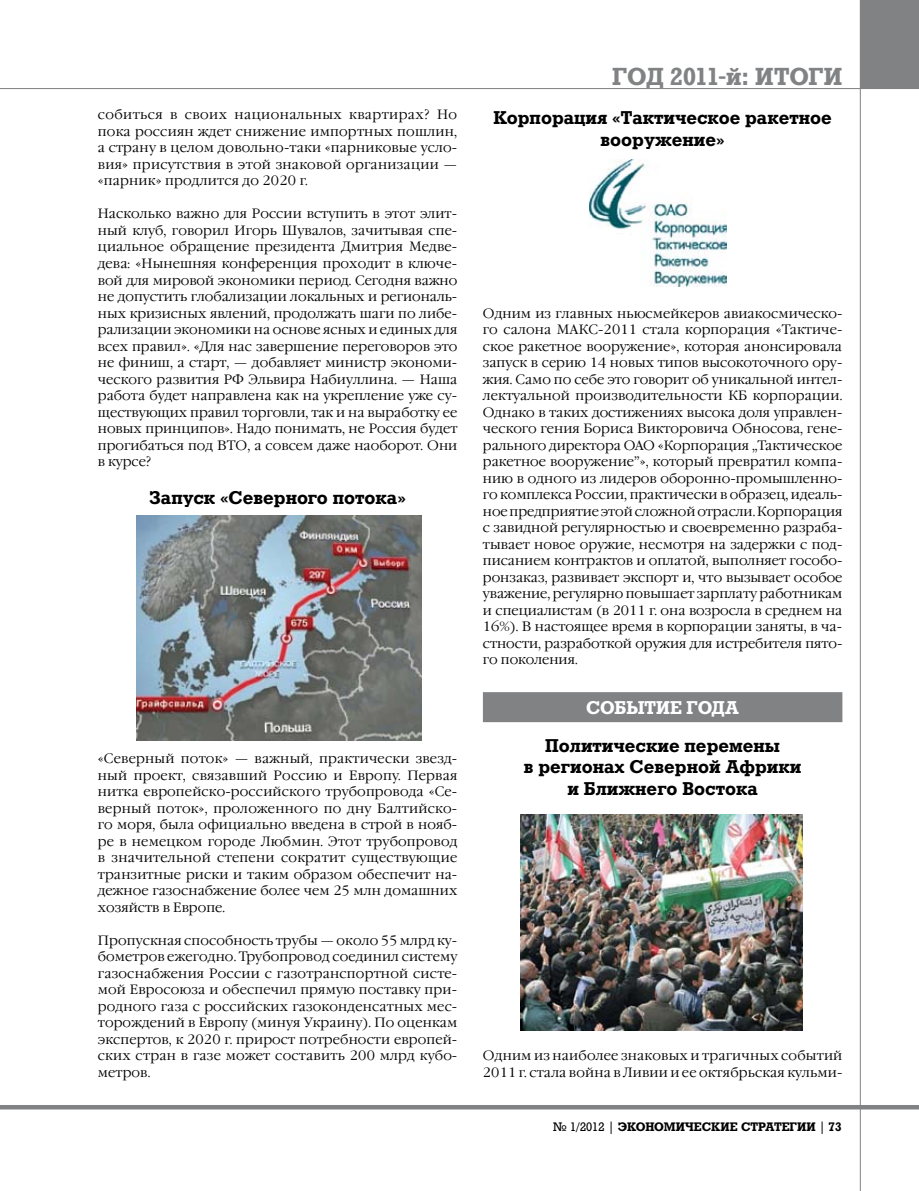
<style>
.page{position:relative;width:919px;height:1191px;background:#fff}
.page>*{position:absolute;margin:0;border:0;box-sizing:border-box;transform-origin:0 0}
.t1{font:700 24px "Rodeo";color:#808284}
.t2{font:700 18px/21.6px "Rodeo";color:#000;text-align:center}
.t3{font:700 18px "Rodeo";color:#fff}
.t4{font:300 13.5px/16.5px "Garamond C";letter-spacing:.005em;color:#000;text-align:justify}
.t5{font:700 12px "Rodeo";color:#000}
.s1{font-weight:400}
</style>
<div class="page">
<div style="left:859px;top:0;width:59px;height:89px;background:#808284"></div>
<hr style="left:0;top:88px;width:918px;height:1px;background:#808284">
<hr style="left:859px;top:0;width:1px;height:1191px;background:#808284">
<hr style="left:0;top:1105px;width:918px;height:4px;background:#808284">
<div style="left:483px;top:692px;width:359px;height:30px;background:#808284"></div>
<img style="left:136px;top:515px;width:285px;height:225px">
<img style="left:589px;top:159px;width:138px;height:128px">
<img style="left:520px;top:814px;width:282px;height:216px">
<p class="t4" style="left:98px;top:107px;width:361px">собиться в своих национальных квартирах? Но пока россиян ждет снижение импортных пошлин, а страну в целом довольно-таки «парниковые усло&shy;вия» присутствия в этой знаковой организации — «парник» продлится до 2020 г.</p>
<p class="t4" style="left:98px;top:206px;width:361px">Насколько важно для России вступить в этот элит&shy;ный клуб, говорил Игорь Шувалов, зачитывая спе&shy;циальное обращение президента Дмитрия Медве&shy;дева: «Нынешняя конференция проходит в ключе&shy;вой для мировой экономики период. Сегодня важно не допустить глобализации локальных и региональ&shy;ных кризисных явлений, продолжать шаги по либе&shy;рализации экономики на основе ясных и единых для всех правил». «Для нас завершение переговоров это не финиш, а старт, — добавляет министр экономи&shy;ческого развития РФ Эльвира Набиуллина. — Наша работа будет направлена как на укрепление уже су&shy;ществующих правил торговли, так и на выработку ее новых принципов». Надо понимать, не Россия будет прогибаться под ВТО, а совсем даже наоборот. Они в курсе?</p>
<h2 class="t2" style="left:149px;top:487px;width:258px">Запуск «Северного потока»</h2>
<p class="t4" style="left:98px;top:751px;width:361px">«Северный поток» — важный, практически звезд&shy;ный проект, связавший Россию и Европу. Первая нитка европейско-российского трубопровода «Се&shy;верный поток», проложенного по дну Балтийско&shy;го моря, была официально введена в строй в нояб&shy;ре в немецком городе Любмин. Этот трубопровод в значительной степени сократит существующие транзитные риски и таким образом обеспечит на&shy;дежное газо-снабжение более чем 25 млн домашних хозяйств в Европе.</p>
<p class="t4" style="left:98px;top:932px;width:361px">Пропускная способность трубы — около 55 млрд ку&shy;бометров ежегодно. Трубопровод соединил систему газоснабжения России с газотранспортной систе&shy;мой Евросоюза и обеспечил прямую поставку при&shy;родного газа с российских газоконденсатных мес&shy;торождений в Европу (минуя Украину). По оценкам экспертов, к 2020 г. прирост потребности европей&shy;ских стран в газе может составить 200 млрд кубо&shy;метров.</p>
<h1 class="t1" style="left:612px;top:62px;width:162px">год 2011-й: итоги</h1>
<h2 class="t2" style="left:493px;top:107px;width:340px">Корпорация «Тактическое ракетное вооружение»</h2>
<p class="t4" style="left:483px;top:305px;width:361px;text-align:left">Одним из главных ньюсмейкеров авиакосмическо&shy;го салона МАКС-2011 стала корпорация «Тактиче&shy;ское ракетное вооружение», которая анонсировала запуск в серию 14 новых типов высокоточного ору&shy;жия. Само по себе это говорит об уникальной интел&shy;лектуальной производительности КБ корпорации.<br>Однако в таких достижениях высока доля управлен&shy;ческого гения Бориса Викторовича Обносова, гене&shy;рального директора ОАО «Корпорация „Тактическое ракетное вооружение”», который превратил компа&shy;нию в одного из лидеров оборонно-промышленно&shy;го комплекса России, практически в образец, идеаль&shy;ное предприятие этой сложной отрасли. Корпорация с завидной регулярностью и своевременно разраба&shy;тывает новое оружие, несмотря на задержки с под&shy;писанием контрактов и оплатой, выполняет гособо&shy;ронзаказ, развивает экспорт и, что вызывает особое уважение, регулярно повышает зарплату работникам и специалистам (в 2011 г. она возросла в среднем на 16%). В настоящее время в корпорации заняты, в ча&shy;стности, разработкой оружия для истребителя пято&shy;го поколения.</p>
<h2 class="t3" style="left:586px;top:696px;width:155px">СОБЫТИЕ ГОДА</h2>
<h2 class="t2" style="left:524px;top:734px;width:279px">Политические перемены<br>в регионах Северной Африки и Ближнего Востока</h2>
<p class="t4" style="left:483px;top:1048px;width:361px">Одним из наиболее знаковых и трагичных событий<br>2011 г. стала война в Ливии и ее октябрьская кульми-</p>
<p class="t5" style="left:553px;top:1119px;width:289px"><span class="s1">№ 1/2012 |</span> ЭКОНОМИЧЕСКИЕ СТРАТЕГИИ <span class="s1">|</span> 73</p>
</div>
